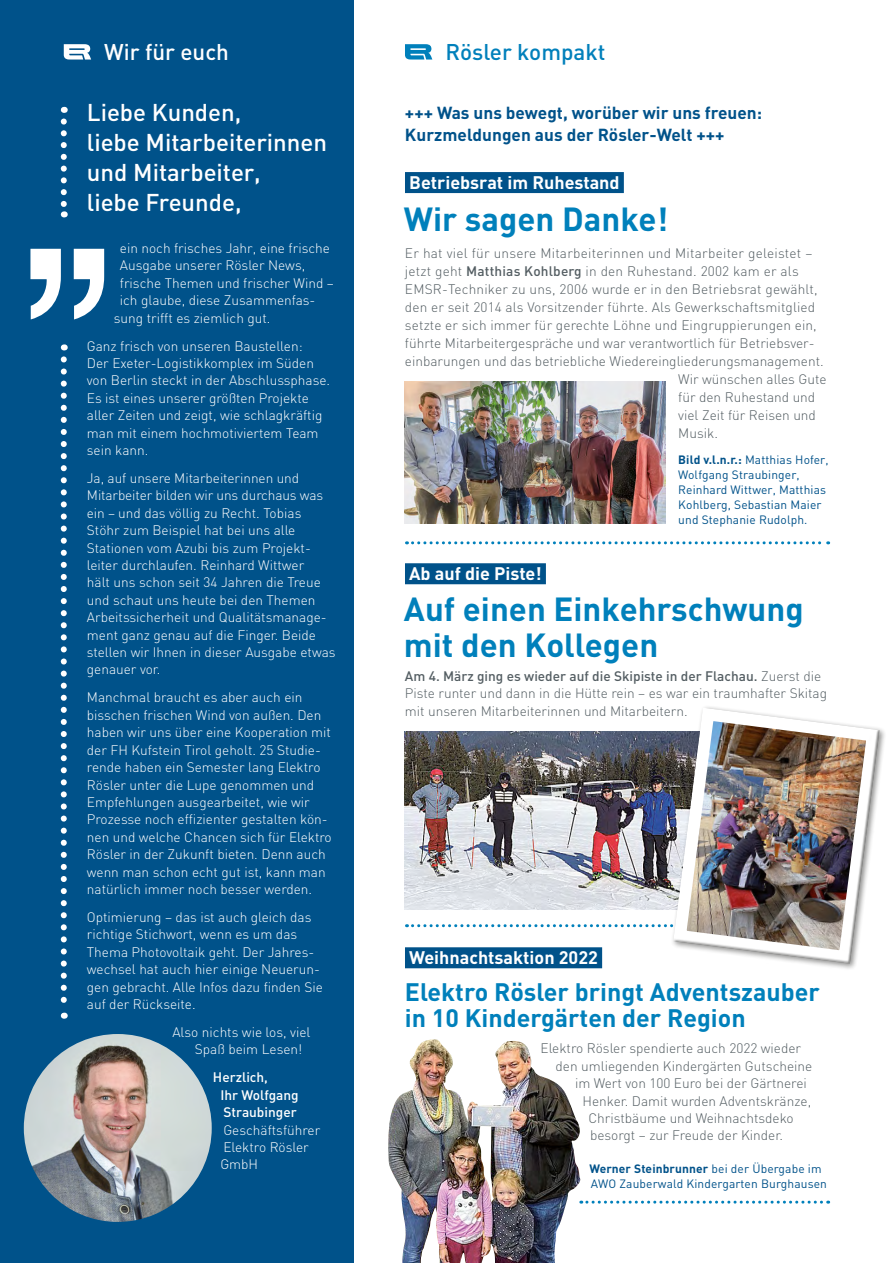
<style>
.page{position:relative;width:893px;height:1263px;background:#fff}
.page>*{position:absolute;margin:0;border:0;box-sizing:border-box;transform-origin:0 0}
.t1{font:700 33px/36.5px "DIN";color:#0080bb}
.t2{font:700 25.05px/26.4px "DIN";color:#0080bb}
.t3{font:500 24px/30px "DIN";color:#fff}
.t4{font:500 22.5px "DIN";color:#0080bb}
.t5{font:500 22.5px "DIN";color:#fff}
.t6{font:700 18px "DIN";color:#fff}
.t7{font:700 17.25px/22.5px "DIN";color:#00528a}
.t8{font:300 13.65px/17.4px "DIN";color:#fff}
.t9{font:300 13.65px/17.4px "DIN";color:#535d62}
.t10{font:300 13.65px "DIN";letter-spacing:.02em;color:#535d62}
.t11{font:500 13.65px/17.4px "DIN";color:#fff}
.t12{font:12px/15px "DIN";letter-spacing:.01em;color:#00528a}
.s1{font-weight:500}
.s2{font-weight:700}
</style>
<div class="page">
<div style="left:0;top:0;width:354px;height:1263px;background:#00528a"></div>
<svg style="left:64px;top:44px;width:27px;height:16px"></svg>
<svg style="left:405px;top:44px;width:27px;height:16px"></svg>
<svg style="left:61px;top:121px;width:6px;height:96px"></svg>
<svg style="left:61px;top:359px;width:6px;height:660px"></svg>
<img style="left:24px;top:1034px;width:188px;height:188px;border-radius:94px">
<svg style="left:30px;top:249px;width:74px;height:70px"></svg>
<div style="left:405px;top:172px;width:219px;height:21px;background:#00528a"></div>
<div style="left:405px;top:563px;width:141px;height:21px;background:#00528a"></div>
<svg style="left:581px;top:1200px;width:248px;height:3px"></svg>
<svg style="left:406px;top:924px;width:260px;height:3px"></svg>
<svg style="left:406px;top:541px;width:423px;height:3px"></svg>
<div style="left:405px;top:947px;width:197px;height:21px;background:#00528a"></div>
<img style="left:405px;top:731px;width:261px;height:178px">
<svg style="left:666px;top:730px;width:218px;height:239px"></svg>
<img style="left:671px;top:707px;width:211px;height:260px">
<img style="left:388px;top:1039px;width:193px;height:224px">
<img style="left:405px;top:381px;width:260px;height:143px">
<h3 class="t5" style="left:104px;top:37px;width:126px">Wir für euch</h3>
<h3 class="t4" style="left:445px;top:37px;width:162px">Rösler kompakt</h3>
<h3 class="t3" style="left:87px;top:97px;width:242px">Liebe Kunden,<br>liebe Mitarbeiterinnen und Mitarbeiter,<br>liebe Freunde,</h3>
<p class="t8" style="left:120px;top:239px;width:212px">ein noch frisches Jahr, eine frische</p>
<p class="t8" style="left:120px;top:257px;width:187px">Ausgabe unserer Rösler News,</p>
<p class="t8" style="left:120px;top:274px;width:215px">frische Themen und frischer Wind –</p>
<p class="t8" style="left:120px;top:291px;width:197px">ich glaube, diese Zusammenfas-</p>
<p class="t8" style="left:114px;top:309px;width:158px">sung trifft es ziemlich gut.</p>
<p class="t8" style="left:87px;top:337px;width:245px">Ganz frisch von unseren Baustellen:<br>Der Exeter-Logistikkomplex im Süden von Berlin steckt in der Abschlussphase.<br>Es ist eines unserer größten Projekte aller Zeiten und zeigt, wie schlagkräftig man mit einem hochmotiviertem Team sein kann.</p>
<p class="t8" style="left:87px;top:469px;width:250px">Ja, auf unsere Mitarbeiterinnen und Mitarbeiter bilden wir uns durchaus was ein – und das völlig zu Recht. Tobias Stöhr zum Beispiel hat bei uns alle Stationen vom Azubi bis zum Projekt&shy;leiter durchlaufen. Reinhard Wittwer<br>hält uns schon seit 34 Jahren die Treue und schaut uns heute bei den Themen Arbeitssicherheit und Qualitätsmanage&shy;ment ganz genau auf die Finger. Beide stellen wir Ihnen in dieser Ausgabe etwas genauer vor.</p>
<p class="t8" style="left:87px;top:689px;width:246px">Manchmal braucht es aber auch ein bisschen frischen Wind von außen. Den haben wir uns über eine Kooperation mit der FH Kufstein Tirol geholt. 25 Studie&shy;rende haben ein Semester lang Elektro Rösler unter die Lupe genommen und Empfehlungen ausgearbeitet, wie wir Prozesse noch effizienter gestalten kön&shy;nen und welche Chancen sich für Elektro Rösler in der Zukunft bieten. Denn auch wenn man schon echt gut ist, kann man natürlich immer noch besser werden.</p>
<p class="t8" style="left:87px;top:908px;width:237px">Optimierung – das ist auch gleich das richtige Stichwort, wenn es um das Thema Photovoltaik geht. Der Jahres&shy;wechsel hat auch hier einige Neuerun&shy;gen gebracht. Alle Infos dazu finden Sie auf der Rückseite.</p>
<p class="t8" style="left:195px;top:1023px;width:117px;text-indent:-22px">Also nichts wie los, viel<br>Spaß beim Lesen!</p>
<p class="t11" style="left:220px;top:1068px;width:80px;text-indent:-7px">Herzlich,<br>Ihr Wolfgang<br>Straubinger</p>
<p class="t8" style="left:220px;top:1121px;width:101px">Geschäftsführer<br>Elektro Rösler<br>GmbH</p>
<p class="t7" style="left:405px;top:100px;width:359px">+++ Was uns bewegt, worüber wir uns freuen:<br>Kurzmeldungen aus der Rösler-Welt +++</p>
<h3 class="t6" style="left:409px;top:170px;width:212px">Betriebsrat im Ruhestand</h3>
<h1 class="t1" style="left:404px;top:199px;width:266px">Wir sagen Danke!</h1>
<p class="t10" style="left:405px;top:245px;width:409px">Er hat viel für unsere Mitarbeiterinnen und Mitarbeiter geleistet –</p>
<p class="t9" style="left:405px;top:263px;width:395px">jetzt geht <span class="s1">Matthias Kohlberg</span> in den Ruhestand. 2002 kam er als</p>
<p class="t9" style="left:405px;top:281px;width:414px">EMSR-Techniker zu uns, 2006 wurde er in den Betriebsrat gewählt,</p>
<p class="t9" style="left:405px;top:299px;width:412px">den er seit 2014 als Vorsitzender führte. Als Gewerkschaftsmitglied</p>
<p class="t9" style="left:405px;top:317px;width:413px">setzte er sich immer für gerechte Löhne und Eingruppierungen ein,</p>
<p class="t9" style="left:405px;top:335px;width:411px">führte Mitarbeitergespräche und war verantwortlich für Betriebsver-</p>
<p class="t9" style="left:405px;top:353px;width:420px">einbarungen und das betriebliche Wiedereingliederungsmanagement.</p>
<p class="t9" style="left:678px;top:371px;width:150px">Wir wünschen alles Gute</p>
<p class="t9" style="left:678px;top:389px;width:139px">für den Ruhestand und</p>
<p class="t9" style="left:678px;top:407px;width:139px">viel Zeit für Reisen und</p>
<p class="t9" style="left:678px;top:425px;width:41px">Musik.</p>
<p class="t12" style="left:678px;top:452px;width:152px"><span class="s2">Bild v.l.n.r.:</span> Matthias Hofer,<br>Wolfgang Straubinger,<br>Reinhard Wittwer, Matthias<br>Kohlberg, Sebastian Maier und Stephanie Rudolph.</p>
<h3 class="t6" style="left:409px;top:561px;width:134px">Ab auf die Piste!</h3>
<h1 class="t1" style="left:404px;top:589px;width:401px">Auf einen Einkehrschwung mit den Kollegen</h1>
<p class="t9" style="left:405px;top:667px;width:424px"><span class="s1">Am 4. März ging es wieder auf die Skipiste in der Flachau.</span> Zuerst die<br>Piste runter und dann in die Hütte rein – es war ein traumhafter Skitag mit unseren Mitarbeiterinnen und Mitarbeitern.</p>
<h3 class="t6" style="left:409px;top:945px;width:190px">Weihnachtsaktion 2022</h3>
<h2 class="t2" style="left:405px;top:977px;width:416px">Elektro Rösler bringt Adventszauber in 10 Kindergärten der Region</h2>
<p class="t9" style="left:540px;top:1039px;width:262px">Elektro Rösler spendierte auch 2022 wieder</p>
<p class="t9" style="left:555px;top:1057px;width:258px">den umliegenden Kindergärten Gutscheine</p>
<p class="t9" style="left:575px;top:1074px;width:233px">im Wert von 100 Euro bei der Gärtnerei</p>
<p class="t9" style="left:582px;top:1092px;width:230px">Henker. Damit wurden Adventskränze,</p>
<p class="t9" style="left:588px;top:1109px;width:207px">Christbäume und Weihnachtsdeko</p>
<p class="t9" style="left:590px;top:1126px;width:194px">besorgt – zur Freude der Kinder.</p>
<p class="t12" style="left:589px;top:1160px;width:239px"><span class="s2">Werner Steinbrunner</span> bei der Übergabe im<br>AWO Zauberwald Kindergarten Burghausen</p>
</div>
